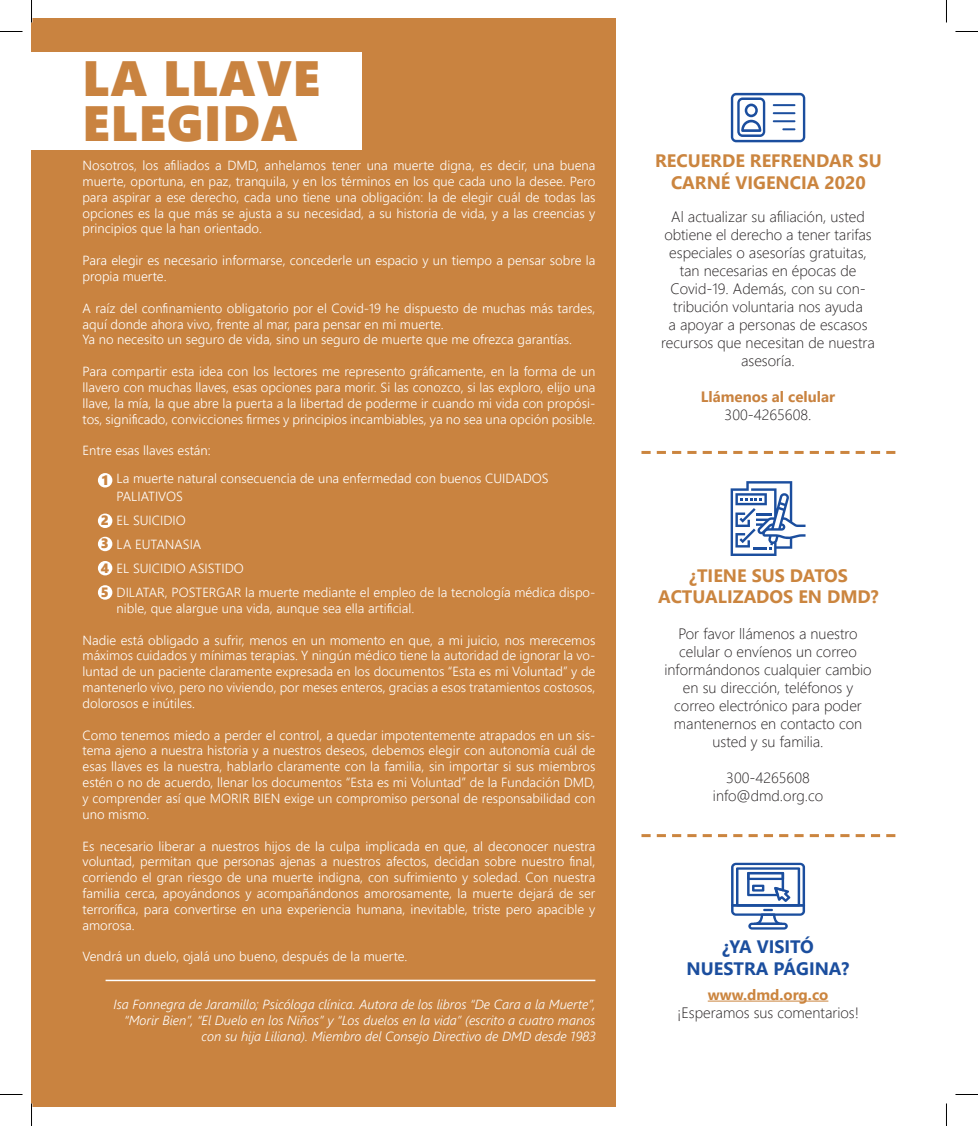
<style>
.page{position:relative;width:978px;height:1126px;background:#fff}
.page>*{position:absolute;margin:0;border:0;box-sizing:border-box;transform-origin:0 0}
.t1{font:49.5px/45px "Segoe UI Black";letter-spacing:.02em;color:#c98340}
.t2{font:700 18px/21.6px "Segoe UI";color:#cb853f;text-align:center}
.t3{font:700 18px "Segoe UI";color:#1b4e9e}
.t4{font:300 15px/18px "Segoe UI";color:#231f20;text-align:center}
.t5{font:700 15px "Segoe UI";color:#c98340}
.t6{font:700 15px "Segoe UI";color:#cb853f}
.t7{font:13.5px "Segoe UI Black";color:#c98340}
.t8{font:300 13.2px/15.9px "Segoe UI";color:#fff;text-align:justify}
.t9{font:italic 300 13.2px/15.9px "Segoe UI";color:#fff;text-align:right}
</style>
<div class="page">
<div style="left:32px;top:19px;width:583px;height:1088px;background:#c98340"></div>
<hr style="left:707px;top:1001px;width:121px;height:1px;background:#cb853f">
<svg style="left:730px;top:481px;width:75px;height:75px"></svg>
<svg style="left:731px;top:863px;width:73px;height:67px"></svg>
<svg style="left:730px;top:93px;width:75px;height:49px"></svg>
<hr style="left:105px;top:980px;width:490px;height:1px;background:#fff">
<div style="left:98px;top:473px;width:14px;height:15px;background:#fff;border-radius:50%"></div>
<div style="left:98px;top:514px;width:14px;height:14px;background:#fff;border-radius:50%"></div>
<div style="left:98px;top:537px;width:14px;height:14px;background:#fff;border-radius:50%"></div>
<div style="left:98px;top:561px;width:14px;height:14px;background:#fff;border-radius:50%"></div>
<div style="left:98px;top:585px;width:14px;height:15px;background:#fff;border-radius:50%"></div>
<svg style="left:641px;top:451px;width:254px;height:3px"></svg>
<svg style="left:641px;top:834px;width:254px;height:3px"></svg>
<div style="left:27px;top:52px;width:335px;height:97px;background:#fff"></div>
<svg style="left:0;top:31px;width:22px;height:1px"></svg>
<svg style="left:955px;top:31px;width:22px;height:1px"></svg>
<svg style="left:0;top:1094px;width:22px;height:1px"></svg>
<svg style="left:955px;top:1094px;width:22px;height:1px"></svg>
<svg style="left:31px;top:0;width:1px;height:22px"></svg>
<svg style="left:31px;top:1103px;width:1px;height:23px"></svg>
<p class="t1" style="left:83px;top:53px;width:239px">LA LLAVE<br>ELEGIDA</p>
<p class="t8" style="left:83px;top:157px;width:514px">Nosotros, los afiliados a DMD, anhelamos tener una muerte digna, es decir, una buena muerte, oportuna, en paz, tranquila, y en los términos en los que cada uno la desee. Pero para aspirar a ese derecho, cada uno tiene una obligación: la de elegir cuál de todas las opciones es la que más se ajusta a su necesidad, a su historia de vida, y a las creencias y principios que la han orientado.</p>
<p class="t8" style="left:83px;top:252px;width:514px">Para elegir es necesario informarse, concederle un espacio y un tiempo a pensar sobre la propia muerte.</p>
<p class="t8" style="left:83px;top:300px;width:514px">A raíz del confinamiento obligatorio por el Covid-19 he dispuesto de muchas más tardes, aquí donde ahora vivo, frente al mar, para pensar en mi muerte.</p>
<p class="t8" style="left:83px;top:331px;width:491px">Ya no necesito un seguro de vida, sino un seguro de muerte que me ofrezca garantías.</p>
<p class="t8" style="left:83px;top:363px;width:514px">Para compartir esta idea con los lectores me represento gráficamente, en la forma de un llavero con muchas llaves, esas opciones para morir. Si las conozco, si las exploro, elijo una llave, la mía, la que abre la puerta a la libertad de poderme ir cuando mi vida con propósi&shy;tos, significado, convicciones firmes y principios incambiables, ya no sea una opción posible.</p>
<p class="t8" style="left:83px;top:442px;width:129px">Entre esas llaves están:</p>
<p class="t8" style="left:117px;top:470px;width:433px">La muerte natural consecuencia de una enfermedad con buenos CUIDADOS</p>
<p class="t8" style="left:117px;top:488px;width:68px">PALIATIVOS</p>
<p class="t8" style="left:117px;top:512px;width:71px">EL SUICIDIO</p>
<p class="t8" style="left:117px;top:536px;width:86px">LA EUTANASIA</p>
<p class="t8" style="left:117px;top:560px;width:129px">EL SUICIDIO ASISTIDO</p>
<p class="t8" style="left:117px;top:584px;width:480px">DILATAR, POSTERGAR la muerte mediante el empleo de la tecnología médica dispo&shy;nible, que alargue una vida, aunque sea ella artificial.</p>
<p class="t8" style="left:83px;top:632px;width:514px">Nadie está obligado a sufrir, menos en un momento en que, a mi juicio, nos merecemos máximos cuidados y mínimas terapias. Y ningún médico tiene la autoridad de ignorar la vo&shy;luntad de un paciente claramente expresada en los documentos “Esta es mi Voluntad” y de mantenerlo vivo, pero no viviendo, por meses enteros, gracias a esos tratamientos costosos, dolorosos e inútiles.</p>
<p class="t8" style="left:83px;top:727px;width:514px">Como tenemos miedo a perder el control, a quedar impotentemente atrapados en un sis&shy;tema ajeno a nuestra historia y a nuestros deseos, debemos elegir con autonomía cuál de esas llaves es la nuestra, hablarlo claramente con la familia, sin importar si sus miembros estén o no de acuerdo, llenar los documentos “Esta es mi Voluntad” de la Fundación DMD, y comprender así que MORIR BIEN exige un compromiso personal de responsabilidad con uno mismo.</p>
<p class="t8" style="left:83px;top:838px;width:514px">Es necesario liberar a nuestros hijos de la culpa implicada en que, al deconocer nuestra voluntad, permitan que personas ajenas a nuestros afectos, decidan sobre nuestro final, corriendo el gran riesgo de una muerte indigna, con sufrimiento y soledad. Con nuestra familia cerca, apoyándonos y acompañándonos amorosamente, la muerte dejará de ser terrorífica, para convertirse en una experiencia humana, inevitable, triste pero apacible y amorosa.</p>
<p class="t8" style="left:83px;top:948px;width:326px">Vendrá un duelo, ojalá uno bueno, después de la muerte.</p>
<p class="t9" style="left:113px;top:995px;width:483px">Isa Fonnegra de Jaramillo; Psicóloga clínica. Autora de los libros “De Cara a la Muerte”, “Morir Bien”, “El Duelo en los Niños” y “Los duelos en la vida” (escrito a cuatro manos con su hija Liliana). Miembro del Consejo Directivo de DMD desde 1983</p>
<p class="t7" style="left:102px;top:470px;width:8px">1</p>
<p class="t7" style="left:101px;top:511px;width:10px">2</p>
<p class="t7" style="left:101px;top:534px;width:10px">3</p>
<p class="t7" style="left:101px;top:558px;width:10px">4</p>
<p class="t7" style="left:101px;top:582px;width:10px">5</p>
<p class="t2" style="left:655px;top:150px;width:228px">RECUERDE REFRENDAR SU<br>CARNÉ VIGENCIA 2020</p>
<p class="t4" style="left:661px;top:207px;width:215px">Al actualizar su afiliación, usted obtiene el derecho a tener tarifas especiales o asesorías gratuitas, tan necesarias en épocas de<br>Covid-19. Además, con su con&shy;tribución voluntaria nos ayuda<br>a apoyar a personas de escasos recursos que necesitan de nuestra asesoría.</p>
<p class="t5" style="left:700px;top:385px;width:136px">Llámenos al celular</p>
<p class="t4" style="left:724px;top:405px;width:88px">300-4265608.</p>
<p class="t2" style="left:658px;top:564px;width:222px">¿TIENE SUS DATOS<br>ACTUALIZADOS EN DMD?</p>
<p class="t4" style="left:664px;top:624px;width:209px">Por favor llámenos a nuestro celular o envíenos un correo informándonos cualquier cambio en su dirección, teléfonos y correo electrónico para poder mantenernos en contacto con usted y su familia.</p>
<p class="t4" style="left:726px;top:768px;width:85px">300-4265608</p>
<p class="t4" style="left:712px;top:786px;width:112px">info@dmd.org.co</p>
<p class="t3" style="left:722px;top:932px;width:93px">¿YA VISITÓ</p>
<p class="t3" style="left:686px;top:954px;width:164px">NUESTRA PÁGINA?</p>
<p class="t6" style="left:707px;top:982px;width:122px">www.dmd.org.co</p>
<p class="t4" style="left:677px;top:1003px;width:183px">¡Esperamos sus comentarios!</p>
</div>
